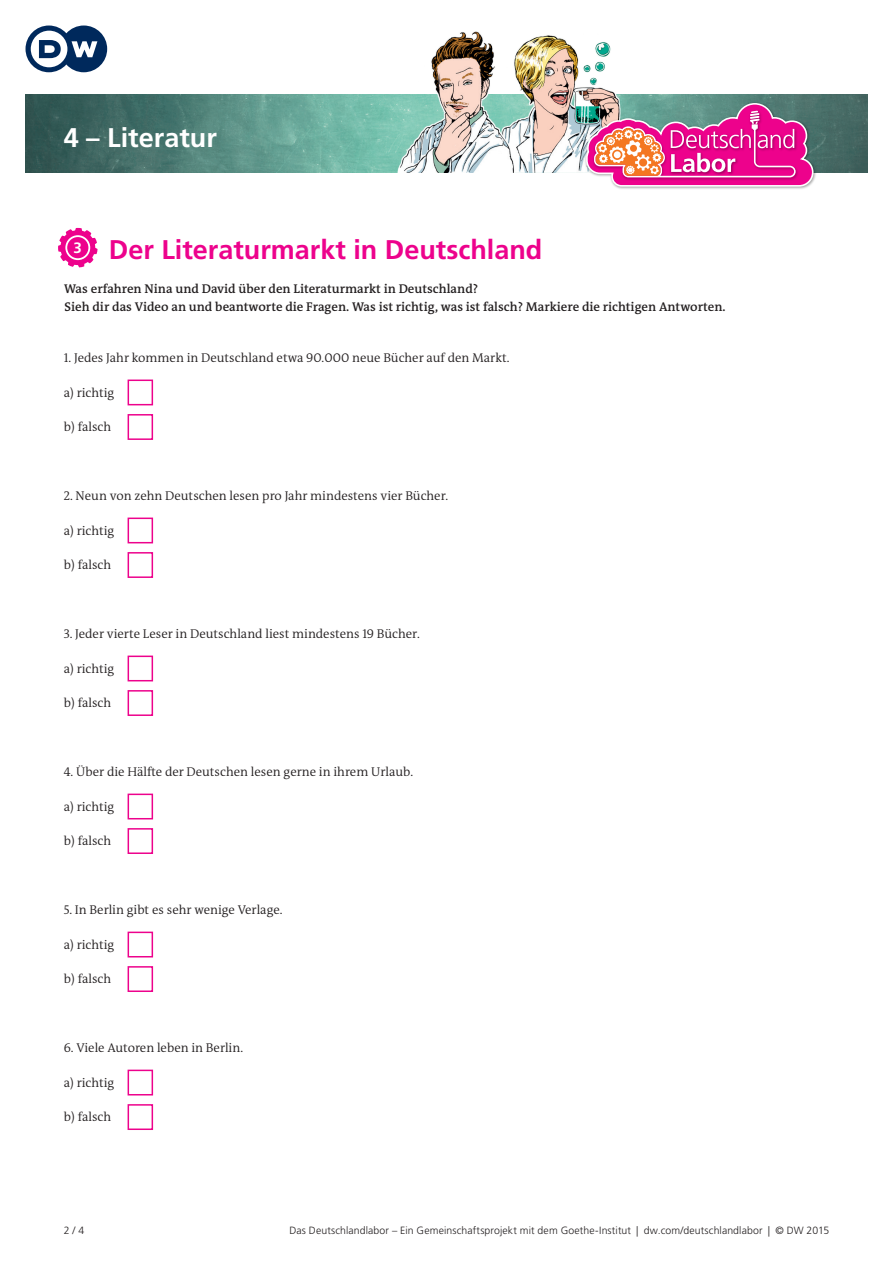
<style>
.page{position:relative;width:893px;height:1263px;background:#fff}
.page>*{position:absolute;margin:0;border:0;box-sizing:border-box;transform-origin:0 0}
.t1{font:700 27px "Frutiger LT Std";color:#ed028c}
.t2{font:700 27px "Frutiger LT Std";color:#fff}
.t3{font:300 12.75px "DW The Antiqua B W4";color:#231f20}
.t4{font:600 12.75px/17.2px "DW The Antiqua B W6";color:#231f20}
.t5{font:300 10.5px "Frutiger LT Std";letter-spacing:.01em;color:#231f20}
</style>
<div class="page">
<img style="left:26px;top:95px;width:841px;height:77px">
<img style="left:523px;top:35px;width:103px;height:138px">
<img style="left:383px;top:31px;width:140px;height:142px">
<img style="left:584px;top:101px;width:234px;height:88px">
<svg style="left:585px;top:102px;width:229px;height:85px;background:#cb6197"></svg>
<svg style="left:26px;top:26px;width:81px;height:46px"></svg>
<div style="left:128px;top:380px;width:25px;height:25px;border:2px solid #ed028c"></div>
<div style="left:128px;top:414px;width:25px;height:26px;border:2px solid #ed028c"></div>
<div style="left:128px;top:656px;width:25px;height:25px;border:2px solid #ed028c"></div>
<div style="left:128px;top:690px;width:25px;height:26px;border:2px solid #ed028c"></div>
<div style="left:128px;top:794px;width:25px;height:25px;border:2px solid #ed028c"></div>
<div style="left:128px;top:828px;width:25px;height:26px;border:2px solid #ed028c"></div>
<div style="left:128px;top:932px;width:25px;height:25px;border:2px solid #ed028c"></div>
<div style="left:128px;top:966px;width:25px;height:26px;border:2px solid #ed028c"></div>
<div style="left:128px;top:1070px;width:25px;height:25px;border:2px solid #ed028c"></div>
<div style="left:128px;top:1104px;width:25px;height:26px;border:2px solid #ed028c"></div>
<div style="left:128px;top:518px;width:25px;height:25px;border:2px solid #ed028c"></div>
<div style="left:128px;top:552px;width:25px;height:26px;border:2px solid #ed028c"></div>
<svg style="left:58px;top:228px;width:40px;height:39px"></svg>
<div style="left:67px;top:237px;width:21px;height:21px;background:#ed028c;border-radius:50%"></div>
<h1 class="t2" style="left:64px;top:121px;width:155px">4 – Literatur</h1>
<h1 class="t1" style="left:73px;top:234px;width:471px"><sup>3</sup> Der Literaturmarkt in Deutschland</h1>
<p class="t4" style="left:64px;top:280px;width:663px">Was erfahren Nina und David über den Literaturmarkt in Deutschland?<br>Sieh dir das Video an und beantworte die Fragen. Was ist richtig, was ist falsch? Markiere die richtigen Antworten.</p>
<p class="t3" style="left:64px;top:350px;width:447px">1. Jedes Jahr kommen in Deutschland etwa 90.000 neue Bücher auf den Markt.</p>
<p class="t3" style="left:64px;top:384px;width:52px">a) richtig</p>
<p class="t3" style="left:64px;top:419px;width:49px">b) falsch</p>
<p class="t3" style="left:64px;top:488px;width:386px">2. Neun von zehn Deutschen lesen pro Jahr mindestens vier Bücher.</p>
<p class="t3" style="left:64px;top:522px;width:52px">a) richtig</p>
<p class="t3" style="left:64px;top:557px;width:49px">b) falsch</p>
<p class="t3" style="left:64px;top:626px;width:358px">3. Jeder vierte Leser in Deutschland liest mindestens 19 Bücher.</p>
<p class="t3" style="left:64px;top:660px;width:52px">a) richtig</p>
<p class="t3" style="left:64px;top:695px;width:49px">b) falsch</p>
<p class="t3" style="left:64px;top:764px;width:351px">4. Über die Hälfte der Deutschen lesen gerne in ihrem Urlaub.</p>
<p class="t3" style="left:64px;top:798px;width:52px">a) richtig</p>
<p class="t3" style="left:64px;top:833px;width:49px">b) falsch</p>
<p class="t3" style="left:64px;top:902px;width:220px">5. In Berlin gibt es sehr wenige Verlage.</p>
<p class="t3" style="left:64px;top:936px;width:52px">a) richtig</p>
<p class="t3" style="left:64px;top:971px;width:49px">b) falsch</p>
<p class="t3" style="left:64px;top:1040px;width:181px">6. Viele Autoren leben in Berlin.</p>
<p class="t3" style="left:64px;top:1074px;width:52px">a) richtig</p>
<p class="t3" style="left:64px;top:1109px;width:49px">b) falsch</p>
<p class="t5" style="left:64px;top:1224px;width:22px">2 / 4</p>
<p class="t5" style="left:289px;top:1224px;width:541px">Das Deutschlandlabor – Ein Gemeinschaftsprojekt mit dem Goethe-Institut | dw.com/deutschlandlabor | © DW 2015</p>
</div>
